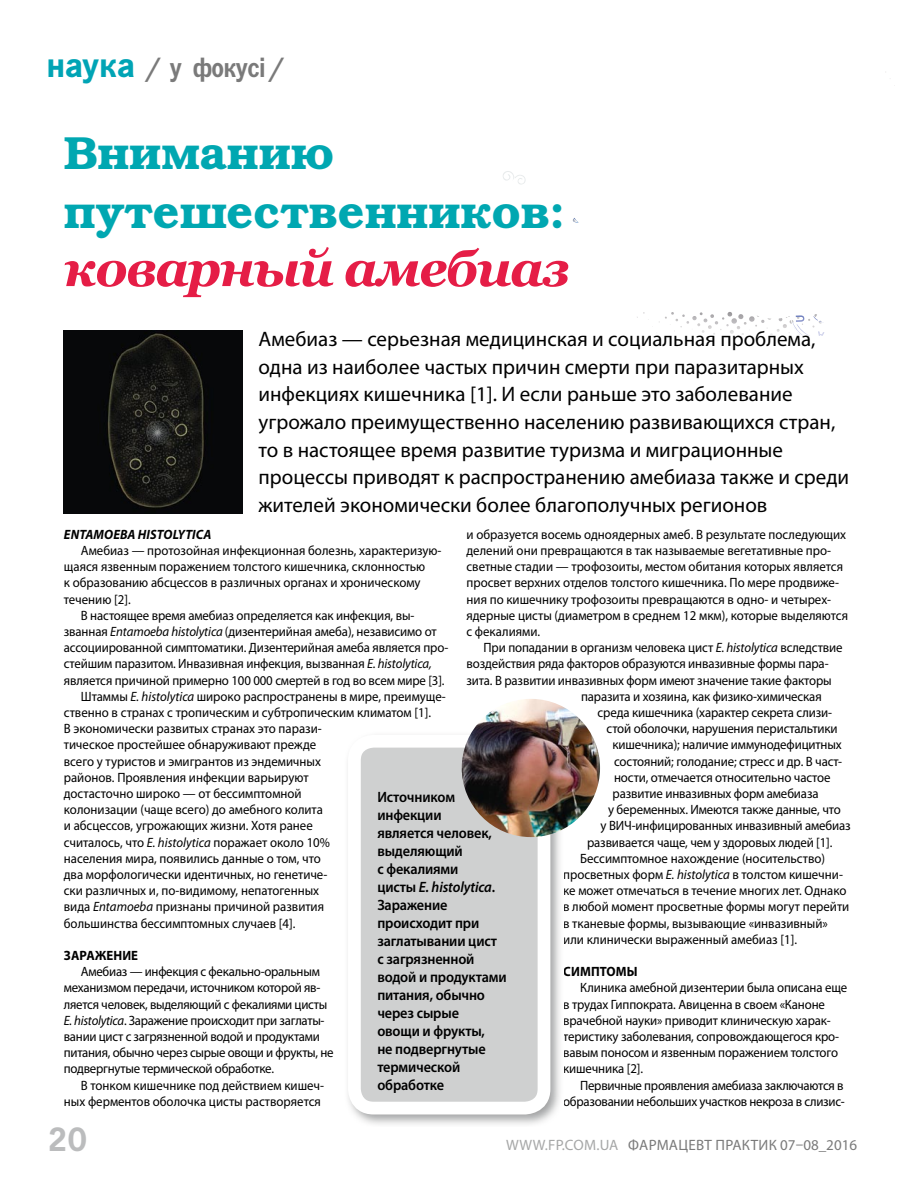
<style>
.page{position:relative;width:915px;height:1178px;background:#fff}
.page>*{position:absolute;margin:0;border:0;box-sizing:border-box;transform-origin:0 0}
.t1{font:italic 700 51px "Georgia";letter-spacing:-.03em;color:#e51d46}
.t2{font:46.5px/58.5px "Bookman Demi ITC";color:#00a7b1}
.t3{font:700 34.5px "News Paper C";color:#bbbcbd}
.t4{font:700 28.5px "News Paper C";color:#7a7a7a}
.t5{font:21px/27.6px "Myriad Pro";color:#000}
.t6{font:600 15px/18px "Myriad Pro";letter-spacing:-.01em;color:#000;scale:.95 1}
.t7{font:15px "Myriad Pro";letter-spacing:.01em;color:#7a7a7a}
.t8{font:13.5px/16.2px "Myriad Pro";letter-spacing:-.005em;color:#000;scale:.95 1}
.t9{font:italic 700 13.5px "Myriad Pro";letter-spacing:.01em;color:#000;scale:.95 1}
.t10{font:700 13.5px "Myriad Pro";letter-spacing:.01em;color:#000;scale:.95 1}
.s1{font-size:36px;color:#00a4b5}
.s2{font-style:italic}
.s3{color:#a6a7a7}
</style>
<div class="page">
<svg style="left:503px;top:171px;width:22px;height:13px"></svg>
<svg style="left:572px;top:218px;width:6px;height:5px"></svg>
<svg style="left:643px;top:312px;width:181px;height:24px"></svg>
<img style="left:64px;top:330px;width:178px;height:184px">
<img style="left:348px;top:829px;width:215px;height:296px">
<div style="left:354px;top:741px;width:190px;height:367px;background:#cfd0d0;border-radius:19px"></div>
<div style="left:348px;top:735px;width:202px;height:379px;border:13px solid #fff;border-radius:19px"></div>
<img style="left:461px;top:699px;width:139px;height:138px;border-radius:69px">
<h3 class="t4" style="left:47px;top:52px;width:236px"><span class="s1">наука</span> / у фокусі /</h3>
<h2 class="t2" style="left:64px;top:125px;width:503px">Вниманию путешественников:</h2>
<h1 class="t1" style="left:64px;top:235px;width:507px">коварный амебиаз</h1>
<p class="t5" style="left:258px;top:325px;width:592px">АМЕБИАЗ — СЕРЬЕЗНАЯ МЕДИЦИНСКАЯ И СОЦИАЛЬНАЯ ПРОБЛЕМА, ОДНА ИЗ НАИБОЛЕЕ ЧАСТЫХ ПРИЧИН СМЕРТИ ПРИ ПАРАЗИТАРНЫХ ИНФЕКЦИЯХ КИШЕЧНИКА [1]. И ЕСЛИ РАНЬШЕ ЭТО ЗАБОЛЕВАНИЕ УГРОЖАЛО ПРЕИМУЩЕСТВЕННО НАСЕЛЕНИЮ РАЗВИВАЮЩИХСЯ СТРАН, ТО В НАСТОЯЩЕЕ ВРЕМЯ РАЗВИТИЕ ТУРИЗМА И МИГРАЦИОННЫЕ ПРОЦЕССЫ ПРИВОДЯТ К РАСПРОСТРАНЕНИЮ АМЕБИАЗА ТАКЖЕ И СРЕДИ ЖИТЕЛЕЙ ЭКОНОМИЧЕСКИ БОЛЕЕ БЛАГОПОЛУЧНЫХ РЕГИОНОВ</p>
<p class="t8" style="left:466px;top:526px;width:403px">И ОБРАЗУЕТСЯ ВОСЕМЬ ОДНОЯДЕРНЫХ АМЕБ. В РЕЗУЛЬТАТЕ ПОСЛЕДУЮЩИХ ДЕЛЕНИЙ ОНИ ПРЕВРАЩАЮТСЯ В ТАК НАЗЫВАЕМЫЕ ВЕГЕТАТИВНЫЕ ПРО-СВЕТНЫЕ СТАДИИ — ТРОФОЗОИТЫ, МЕСТОМ ОБИТАНИЯ КОТОРЫХ ЯВЛЯЕТСЯ ПРОСВЕТ ВЕРХНИХ ОТДЕЛОВ ТОЛСТОГО КИШЕЧНИКА. ПО МЕРЕ ПРОДВИЖЕ-НИЯ ПО КИШЕЧНИКУ ТРОФОЗОИТЫ ПРЕВРАЩАЮТСЯ В ОДНО- И ЧЕТЫРЕХ-ЯДЕРНЫЕ ЦИСТЫ (ДИАМЕТРОМ В СРЕДНЕМ 12 МКМ), КОТОРЫЕ ВЫДЕЛЯЮТСЯ С ФЕКАЛИЯМИ.</p>
<p class="t8" style="left:483px;top:639px;width:379px">ПРИ ПОПАДАНИИ В ОРГАНИЗМ ЧЕЛОВЕКА ЦИСТ <span class="s2">Е. histolytica</span> ВСЛЕДСТВИЕ</p>
<p class="t8" style="left:466px;top:655px;width:382px">ВОЗДЕЙСТВИЯ РЯДА ФАКТОРОВ ОБРАЗУЮТСЯ ИНВАЗИВНЫЕ ФОРМЫ ПАРА-</p>
<p class="t8" style="left:466px;top:672px;width:386px">ЗИТА. В РАЗВИТИИ ИНВАЗИВНЫХ ФОРМ ИМЕЮТ ЗНАЧЕНИЕ ТАКИЕ ФАКТОРЫ</p>
<p class="t8" style="left:581px;top:688px;width:255px">ПАРАЗИТА И ХОЗЯИНА, КАК ФИЗИКО-ХИМИЧЕСКАЯ</p>
<p class="t8" style="left:597px;top:704px;width:248px">СРЕДА КИШЕЧНИКА (ХАРАКТЕР СЕКРЕТА СЛИЗИ-</p>
<p class="t8" style="left:606px;top:720px;width:245px">СТОЙ ОБОЛОЧКИ, НАРУШЕНИЯ ПЕРИСТАЛЬТИКИ</p>
<p class="t8" style="left:612px;top:736px;width:243px">КИШЕЧНИКА); НАЛИЧИЕ ИММУНОДЕФИЦИТНЫХ</p>
<p class="t8" style="left:614px;top:753px;width:241px">СОСТОЯНИЙ; ГОЛОДАНИЕ; СТРЕСС И ДР. В ЧАСТ-</p>
<p class="t8" style="left:614px;top:769px;width:229px">НОСТИ, ОТМЕЧАЕТСЯ ОТНОСИТЕЛЬНО ЧАСТОЕ</p>
<p class="t8" style="left:612px;top:785px;width:218px">РАЗВИТИЕ ИНВАЗИВНЫХ ФОРМ АМЕБИАЗА</p>
<p class="t8" style="left:608px;top:801px;width:246px">У БЕРЕМЕННЫХ. ИМЕЮТСЯ ТАКЖЕ ДАННЫЕ, ЧТО</p>
<p class="t8" style="left:600px;top:817px;width:265px">У ВИЧ-ИНФИЦИРОВАННЫХ ИНВАЗИВНЫЙ АМЕБИАЗ</p>
<p class="t8" style="left:587px;top:834px;width:260px">РАЗВИВАЕТСЯ ЧАЩЕ, ЧЕМ У ЗДОРОВЫХ ЛЮДЕЙ [1].</p>
<p class="t8" style="left:580px;top:850px;width:259px">БЕССИМПТОМНОЕ НАХОЖДЕНИЕ (НОСИТЕЛЬСТВО)</p>
<p class="t8" style="left:563px;top:866px;width:296px">ПРОСВЕТНЫХ ФОРМ <span class="s2">Е. histolytica</span> В ТОЛСТОМ КИШЕЧНИ-</p>
<p class="t8" style="left:563px;top:882px;width:299px">КЕ МОЖЕТ ОТМЕЧАТЬСЯ В ТЕЧЕНИЕ МНОГИХ ЛЕТ. ОДНАКО</p>
<p class="t8" style="left:563px;top:898px;width:302px">В ЛЮБОЙ МОМЕНТ ПРОСВЕТНЫЕ ФОРМЫ МОГУТ ПЕРЕЙТИ</p>
<p class="t8" style="left:563px;top:915px;width:280px">В ТКАНЕВЫЕ ФОРМЫ, ВЫЗЫВАЮЩИЕ «ИНВАЗИВНЫЙ»</p>
<p class="t8" style="left:563px;top:931px;width:247px">ИЛИ КЛИНИЧЕСКИ ВЫРАЖЕННЫЙ АМЕБИАЗ [1].</p>
<p class="t10" style="left:563px;top:963px;width:80px">симптомы</p>
<p class="t8" style="left:563px;top:979px;width:300px;text-indent:17px">КЛИНИКА АМЕБНОЙ ДИЗЕНТЕРИИ БЫЛА ОПИСАНА ЕЩЕ В ТРУДАХ ГИППОКРАТА. АВИЦЕННА В СВОЕМ «КАНОНЕ ВРАЧЕБНОЙ НАУКИ» ПРИВОДИТ КЛИНИЧЕСКУЮ ХАРАК-ТЕРИСТИКУ ЗАБОЛЕВАНИЯ, СОПРОВОЖДАЮЩЕГОСЯ КРО-ВАВЫМ ПОНОСОМ И ЯЗВЕННЫМ ПОРАЖЕНИЕМ ТОЛСТОГО КИШЕЧНИКА [2].</p>
<p class="t8" style="left:563px;top:1077px;width:298px;text-align:right">ПЕРВИЧНЫЕ ПРОЯВЛЕНИЯ АМЕБИАЗА ЗАКЛЮЧАЮТСЯ В<br>ОБРАЗОВАНИИ НЕБОЛЬШИХ УЧАСТКОВ НЕКРОЗА В СЛИЗИС-</p>
<p class="t9" style="left:64px;top:525px;width:157px">ENTAMOEBA HISTOLYTICA</p>
<p class="t8" style="left:81px;top:542px;width:381px">АМЕБИАЗ — ПРОТОЗОЙНАЯ ИНФЕКЦИОННАЯ БОЛЕЗНЬ, ХАРАКТЕРИЗУЮ-</p>
<p class="t8" style="left:64px;top:558px;width:382px">ЩАЯСЯ ЯЗВЕННЫМ ПОРАЖЕНИЕМ ТОЛСТОГО КИШЕЧНИКА, СКЛОННОСТЬЮ</p>
<p class="t8" style="left:64px;top:574px;width:377px">К ОБРАЗОВАНИЮ АБСЦЕССОВ В РАЗЛИЧНЫХ ОРГАНАХ И ХРОНИЧЕСКОМУ</p>
<p class="t8" style="left:64px;top:591px;width:72px">ТЕЧЕНИЮ [2].</p>
<p class="t8" style="left:81px;top:607px;width:352px">В НАСТОЯЩЕЕ ВРЕМЯ АМЕБИАЗ ОПРЕДЕЛЯЕТСЯ КАК ИНФЕКЦИЯ, ВЫ-</p>
<p class="t8" style="left:64px;top:623px;width:394px">ЗВАННАЯ <span class="s2">Entamoeba histolytica</span> (ДИЗЕНТЕРИЙНАЯ АМЕБА), НЕЗАВИСИМО ОТ</p>
<p class="t8" style="left:64px;top:639px;width:406px">АССОЦИИРОВАННОЙ СИМПТОМАТИКИ. ДИЗЕНТЕРИЙНАЯ АМЕБА ЯВЛЯЕТСЯ ПРО-</p>
<p class="t8" style="left:64px;top:655px;width:389px">СТЕЙШИМ ПАРАЗИТОМ. ИНВАЗИВНАЯ ИНФЕКЦИЯ, ВЫЗВАННАЯ <span class="s2">E. histolytica,</span></p>
<p class="t8" style="left:64px;top:672px;width:402px">ЯВЛЯЕТСЯ ПРИЧИНОЙ ПРИМЕРНО 100 000 СМЕРТЕЙ В ГОД ВО ВСЕМ МИРЕ [3].</p>
<p class="t8" style="left:81px;top:688px;width:385px">ШТАММЫ <span class="s2">E. histolytica</span> ШИРОКО РАСПРОСТРАНЕНЫ В МИРЕ, ПРЕИМУЩЕ-</p>
<p class="t8" style="left:64px;top:704px;width:388px">СТВЕННО В СТРАНАХ С ТРОПИЧЕСКИМ И СУБТРОПИЧЕСКИМ КЛИМАТОМ [1].</p>
<p class="t8" style="left:64px;top:720px;width:273px">В ЭКОНОМИЧЕСКИ РАЗВИТЫХ СТРАНАХ ЭТО ПАРАЗИ-</p>
<p class="t8" style="left:64px;top:736px;width:267px">ТИЧЕСКОЕ ПРОСТЕЙШЕЕ ОБНАРУЖИВАЮТ ПРЕЖДЕ</p>
<p class="t8" style="left:64px;top:753px;width:272px">ВСЕГО У ТУРИСТОВ И ЭМИГРАНТОВ ИЗ ЭНДЕМИЧНЫХ</p>
<p class="t8" style="left:64px;top:769px;width:259px">РАЙОНОВ. ПРОЯВЛЕНИЯ ИНФЕКЦИИ ВАРЬИРУЮТ</p>
<p class="t8" style="left:64px;top:785px;width:252px">ДОСТАСТОЧНО ШИРОКО — ОТ БЕССИМПТОМНОЙ</p>
<p class="t8" style="left:64px;top:801px;width:274px">КОЛОНИЗАЦИИ (ЧАЩЕ ВСЕГО) ДО АМЕБНОГО КОЛИТА</p>
<p class="t8" style="left:64px;top:817px;width:263px">И АБСЦЕССОВ, УГРОЖАЮЩИХ ЖИЗНИ. ХОТЯ РАНЕЕ</p>
<p class="t8" style="left:64px;top:834px;width:281px">СЧИТАЛОСЬ, ЧТО <span class="s2">E. histolytica</span> ПОРАЖАЕТ ОКОЛО 10%</p>
<p class="t8" style="left:64px;top:850px;width:272px">НАСЕЛЕНИЯ МИРА, ПОЯВИЛИСЬ ДАННЫЕ О ТОМ, ЧТО</p>
<p class="t8" style="left:64px;top:866px;width:279px">ДВА МОРФОЛОГИЧЕСКИ ИДЕНТИЧНЫХ, НО ГЕНЕТИЧЕ-</p>
<p class="t8" style="left:64px;top:882px;width:270px">СКИ РАЗЛИЧНЫХ И, ПО-ВИДИМОМУ, НЕПАТОГЕННЫХ</p>
<p class="t8" style="left:64px;top:898px;width:275px">ВИДА <span class="s2">Entamoeba</span> ПРИЗНАНЫ ПРИЧИНОЙ РАЗВИТИЯ</p>
<p class="t8" style="left:64px;top:915px;width:245px">БОЛЬШИНСТВА БЕССИМПТОМНЫХ СЛУЧАЕВ [4].</p>
<p class="t10" style="left:64px;top:946px;width:80px">заражение</p>
<p class="t8" style="left:64px;top:963px;width:285px;text-indent:17px">АМЕБИАЗ — ИНФЕКЦИЯ С ФЕКАЛЬНО-ОРАЛЬНЫМ МЕХАНИЗМОМ ПЕРЕДАЧИ, ИСТОЧНИКОМ КОТОРОЙ ЯВ-ЛЯЕТСЯ ЧЕЛОВЕК, ВЫДЕЛЯЮЩИЙ С ФЕКАЛИЯМИ ЦИСТЫ <span class="s2">Е. histolytica</span>. ЗАРАЖЕНИЕ ПРОИСХОДИТ ПРИ ЗАГЛАТЫ-ВАНИИ ЦИСТ С ЗАГРЯЗНЕННОЙ ВОДОЙ И ПРОДУКТАМИ ПИТАНИЯ, ОБЫЧНО ЧЕРЕЗ СЫРЫЕ ОВОЩИ И ФРУКТЫ, НЕ ПОДВЕРГНУТЫЕ ТЕРМИЧЕСКОЙ ОБРАБОТКЕ.</p>
<p class="t8" style="left:64px;top:1077px;width:275px;text-align:right">В ТОНКОМ КИШЕЧНИКЕ ПОД ДЕЙСТВИЕМ КИШЕЧ-<br>НЫХ ФЕРМЕНТОВ ОБОЛОЧКА ЦИСТЫ РАСТВОРЯЕТСЯ</p>
<p class="t6" style="left:377px;top:788px;width:138px">Источником инфекции<br>является человек, выделяющий<br>с фекалиями<br>цисты <span class="s2">Е. histolytica</span>.<br>Заражение происходит при заглатывании цист с загрязненной водой и продуктами питания, обычно через сырые<br>овощи и фрукты,<br>не подвергнутые термической обработке</p>
<h3 class="t3" style="left:47px;top:1120px;width:42px">20</h3>
<p class="t7" style="left:506px;top:1135px;width:352px"><span class="s3">WWW.FP.COM.UA</span> ФАРМАЦЕВТ ПРАКТИК 07–08_2016</p>
</div>
